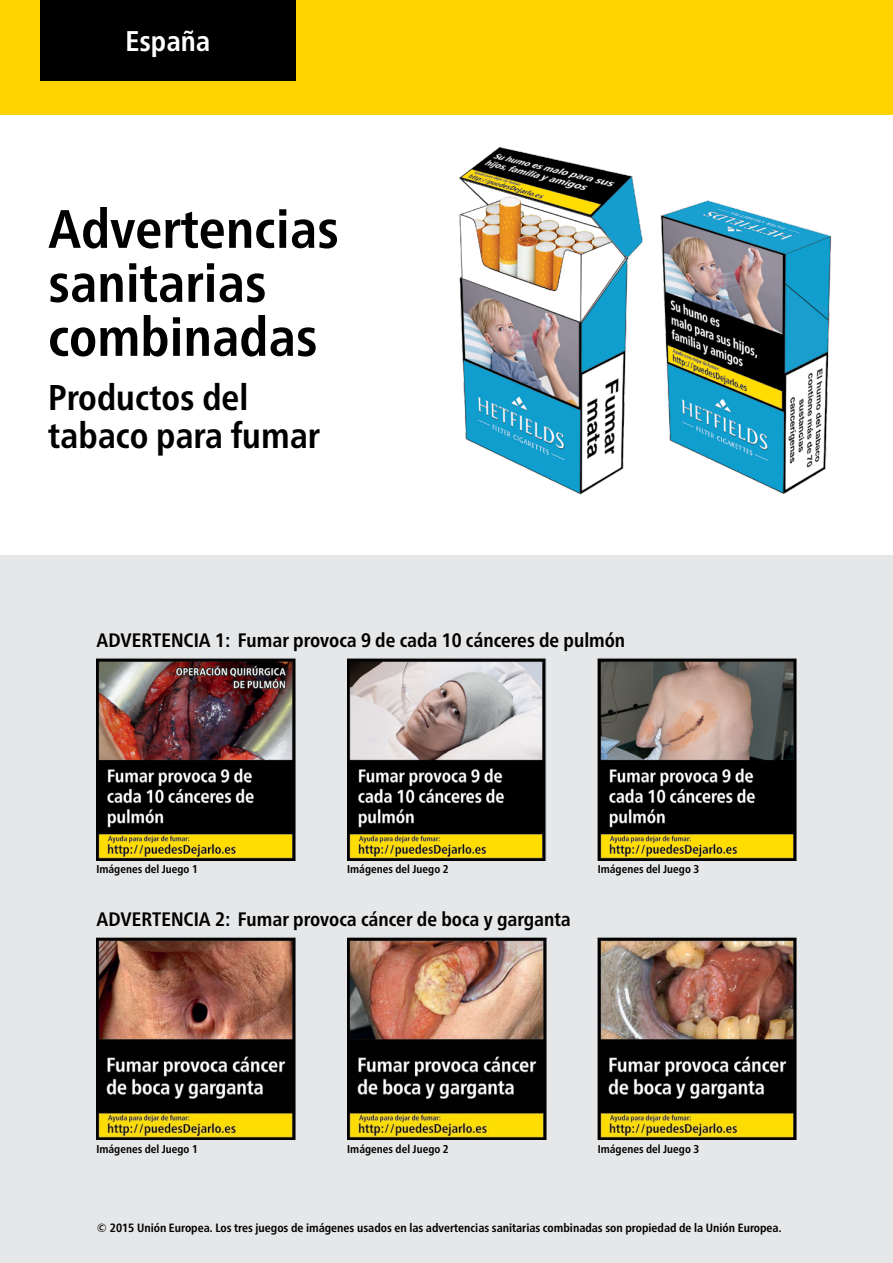
<style>
.page{position:relative;width:893px;height:1263px;background:#e6e7e8}
.page>*{position:absolute;margin:0;border:0;box-sizing:border-box;transform-origin:0 0}
.t1{font:700 condensed 54px/54px "Frutiger Neue LTW1 G";color:#000}
.t2{font:700 condensed 35.85px/37.5px "Frutiger Neue LTW1 G";color:#000}
.t3{font:700 condensed 28.5px "Frutiger Neue LTW1 G";color:#fff}
.t4{font:700 condensed 19.5px "Frutiger Neue LTW1 G";color:#000}
.t5{font:700 condensed 12px "Frutiger Neue LTW1 G";color:#000}
.t6{font:700 condensed 11.4px "Frutiger Neue LTW1 G";color:#000}
</style>
<div class="page">
<div style="left:0;top:1px;width:893px;height:554px;background:#fff"></div>
<div style="left:0;top:0;width:893px;height:115px;background:#ffd400"></div>
<div style="left:40px;top:0;width:256px;height:81px;background:#000"></div>
<img style="left:459px;top:146px;width:373px;height:349px">
<img style="left:96px;top:658px;width:200px;height:203px">
<img style="left:347px;top:658px;width:199px;height:203px">
<img style="left:598px;top:658px;width:199px;height:203px">
<img style="left:96px;top:937px;width:200px;height:203px">
<img style="left:347px;top:937px;width:199px;height:203px">
<img style="left:598px;top:937px;width:199px;height:203px">
<p class="t3" style="left:126px;top:24px;width:86px">España</p>
<p class="t1" style="left:48px;top:202px;width:292px">Advertencias sanitarias combinadas</p>
<p class="t2" style="left:48px;top:379px;width:273px">Productos del tabaco para fumar</p>
<p class="t4" style="left:96px;top:629px;width:530px">ADVERTENCIA 1: Fumar provoca 9 de cada 10 cánceres de pulmón</p>
<p class="t6" style="left:96px;top:863px;width:103px">Imágenes del Juego 1</p>
<p class="t6" style="left:347px;top:863px;width:103px">Imágenes del Juego 2</p>
<p class="t4" style="left:96px;top:908px;width:476px">ADVERTENCIA 2: Fumar provoca cáncer de boca y garganta</p>
<p class="t6" style="left:598px;top:863px;width:103px">Imágenes del Juego 3</p>
<p class="t6" style="left:96px;top:1142px;width:103px">Imágenes del Juego 1</p>
<p class="t6" style="left:347px;top:1142px;width:103px">Imágenes del Juego 2</p>
<p class="t6" style="left:598px;top:1142px;width:103px">Imágenes del Juego 3</p>
<p class="t5" style="left:96px;top:1220px;width:687px">© 2015 Unión Europea. Los tres juegos de imágenes usados en las advertencias sanitarias combinadas son propiedad de la Unión Europea.</p>
</div>
